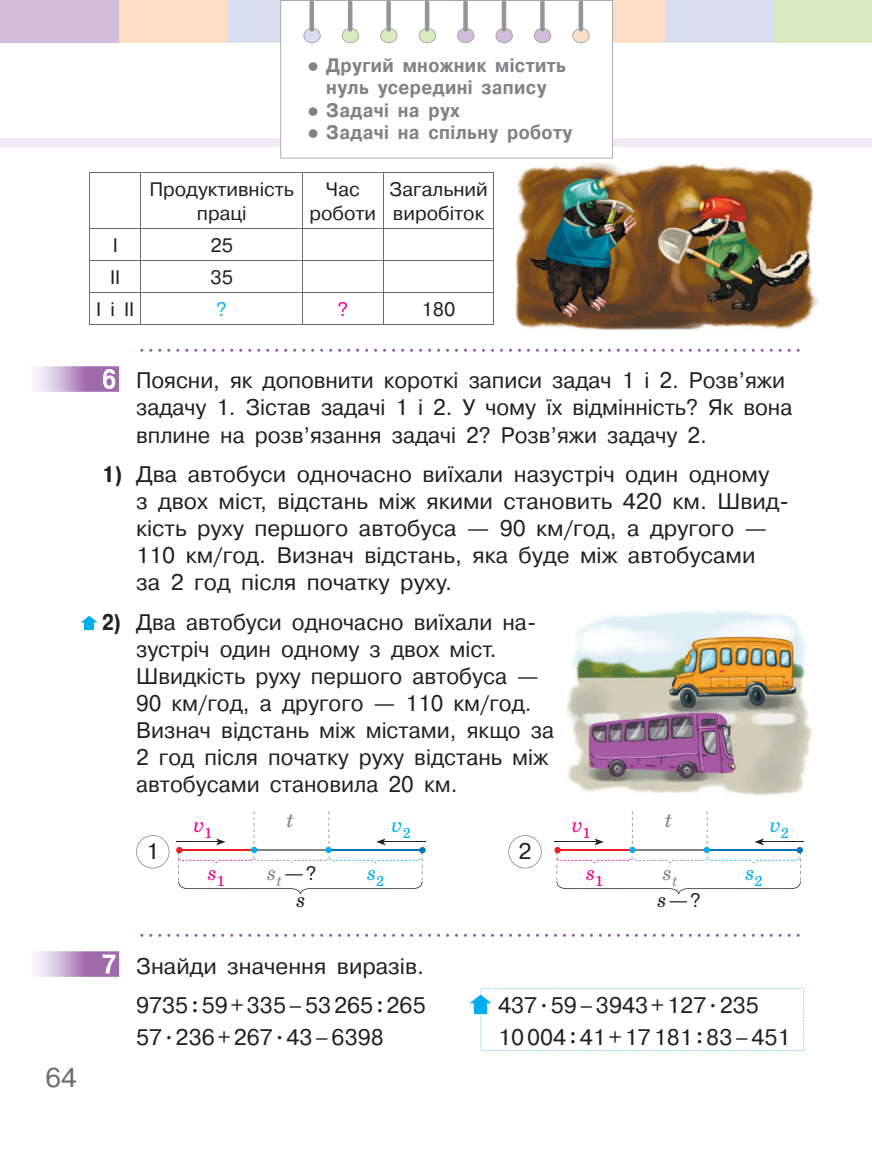
<style>
.page{position:relative;width:872px;height:1149px;background:#fff}
.page>*{position:absolute;margin:0;border:0;box-sizing:border-box;transform-origin:0 0}
.t1{font:27px "Pragmatica C";color:#6c6d70}
.t2{font:22.5px/27px "Pragmatica C";color:#231f20}
.t3{font:italic 21px "School Book C";color:#00aeef}
.t4{font:italic 21px "School Book C";color:#ed028c}
.t5{font:italic 21px "School Book C";color:#808285}
.t6{font:italic 21px "School Book C";color:#231f20}
.t7{font:700 19.5px/22.5px "Pragmatica C";letter-spacing:.02em;color:#808285;text-align:center;scale:.9 1}
.t8{font:19.5px/23.4px "Pragmatica C";color:#231f20;text-align:center}
.t9{font:19.5px "Pragmatica C";color:#00aeef}
.t10{font:19.5px "Pragmatica C";color:#ed028c}
.s1{font-size:24px}
.s2{font-family:"Pragmatica Cond C";font-weight:700;font-size:27px;color:#fff}
.s3{font-family:"Pragmatica Cond C";font-weight:700}
.s4{font-family:"School Book C";font-style:italic;font-size:21px;color:#808285}
.s5{font-family:"School Book C";font-style:italic;font-size:21px}
.s6{font-family:"School Book C"}
</style>
<div class="page">
<div style="left:0;top:138px;width:872px;height:9px;background:#f1eaf4"></div>
<div style="left:0;top:0;width:119px;height:43px;background:#d1bcda"></div>
<div style="left:119px;top:0;width:109px;height:43px;background:#fdddc6"></div>
<div style="left:228px;top:0;width:109px;height:43px;background:#d9def0"></div>
<div style="left:665px;top:0;width:109px;height:43px;background:#d9def0"></div>
<div style="left:774px;top:0;width:98px;height:43px;background:#daeac1"></div>
<div style="left:556px;top:0;width:109px;height:43px;background:#fdddc6"></div>
<svg style="left:280px;top:0;width:333px;height:158px"></svg>
<div style="left:463px;top:0;width:5px;height:32px;background:#939598;border-radius:2px"></div>
<div style="left:309px;top:0;width:5px;height:32px;background:#939598;border-radius:2px"></div>
<svg style="left:540px;top:0;width:4px;height:32px"></svg>
<div style="left:386px;top:0;width:5px;height:32px;background:#939598;border-radius:2px"></div>
<hr style="left:502px;top:0;width:4px;height:32px;background:#939598;border-radius:2px">
<hr style="left:348px;top:0;width:4px;height:32px;background:#939598;border-radius:2px">
<div style="left:578px;top:0;width:5px;height:32px;background:#939598;border-radius:2px"></div>
<hr style="left:425px;top:0;width:4px;height:32px;background:#939598;border-radius:2px">
<svg style="left:140px;top:348px;width:659px;height:3px"></svg>
<svg style="left:140px;top:933px;width:659px;height:3px"></svg>
<hr style="left:140px;top:173px;width:1px;height:55px;background:#6c6d70">
<hr style="left:302px;top:173px;width:1px;height:55px;background:#6c6d70">
<hr style="left:383px;top:173px;width:1px;height:55px;background:#6c6d70">
<hr style="left:89px;top:228px;width:52px;height:1px;background:#6c6d70">
<hr style="left:141px;top:228px;width:161px;height:1px;background:#6c6d70">
<hr style="left:140px;top:228px;width:1px;height:32px;background:#6c6d70">
<hr style="left:302px;top:228px;width:81px;height:1px;background:#6c6d70">
<hr style="left:302px;top:228px;width:1px;height:32px;background:#6c6d70">
<hr style="left:383px;top:228px;width:111px;height:1px;background:#6c6d70">
<hr style="left:383px;top:228px;width:1px;height:32px;background:#6c6d70">
<hr style="left:89px;top:260px;width:52px;height:1px;background:#6c6d70">
<hr style="left:141px;top:260px;width:161px;height:1px;background:#6c6d70">
<hr style="left:140px;top:261px;width:1px;height:31px;background:#6c6d70">
<hr style="left:302px;top:260px;width:81px;height:1px;background:#6c6d70">
<hr style="left:302px;top:261px;width:1px;height:31px;background:#6c6d70">
<hr style="left:383px;top:260px;width:111px;height:1px;background:#6c6d70">
<hr style="left:383px;top:261px;width:1px;height:31px;background:#6c6d70">
<hr style="left:140px;top:293px;width:1px;height:31px;background:#6c6d70">
<hr style="left:302px;top:293px;width:1px;height:31px;background:#6c6d70">
<hr style="left:383px;top:293px;width:1px;height:31px;background:#6c6d70">
<hr style="left:89px;top:292px;width:52px;height:1px;background:#6c6d70">
<hr style="left:141px;top:292px;width:161px;height:1px;background:#6c6d70">
<hr style="left:302px;top:292px;width:81px;height:1px;background:#6c6d70">
<hr style="left:383px;top:292px;width:111px;height:1px;background:#6c6d70">
<hr style="left:89px;top:172px;width:52px;height:1px;background:#6c6d70">
<hr style="left:89px;top:173px;width:1px;height:55px;background:#6c6d70">
<hr style="left:141px;top:172px;width:161px;height:1px;background:#6c6d70">
<hr style="left:302px;top:172px;width:81px;height:1px;background:#6c6d70">
<hr style="left:383px;top:172px;width:111px;height:1px;background:#6c6d70">
<hr style="left:493px;top:173px;width:1px;height:55px;background:#6c6d70">
<hr style="left:89px;top:228px;width:1px;height:32px;background:#6c6d70">
<hr style="left:493px;top:228px;width:1px;height:32px;background:#6c6d70">
<hr style="left:89px;top:261px;width:1px;height:31px;background:#6c6d70">
<hr style="left:493px;top:261px;width:1px;height:31px;background:#6c6d70">
<hr style="left:89px;top:293px;width:1px;height:31px;background:#6c6d70">
<hr style="left:493px;top:293px;width:1px;height:31px;background:#6c6d70">
<hr style="left:89px;top:324px;width:52px;height:1px;background:#6c6d70">
<hr style="left:141px;top:324px;width:161px;height:1px;background:#6c6d70">
<hr style="left:302px;top:324px;width:81px;height:1px;background:#6c6d70">
<hr style="left:383px;top:324px;width:111px;height:1px;background:#6c6d70">
<svg style="left:508px;top:835px;width:33px;height:33px"></svg>
<svg style="left:136px;top:835px;width:33px;height:33px"></svg>
<hr style="left:383px;top:841px;width:42px;height:1px;background:#231f20">
<hr style="left:176px;top:841px;width:42px;height:1px;background:#231f20">
<svg style="left:178px;top:811px;width:245px;height:82px"></svg>
<hr style="left:761px;top:841px;width:43px;height:1px;background:#231f20">
<hr style="left:554px;top:841px;width:43px;height:1px;background:#231f20">
<svg style="left:556px;top:811px;width:245px;height:82px"></svg>
<svg style="left:796px;top:846px;width:7px;height:7px"></svg>
<img style="left:515px;top:163px;width:304px;height:168px">
<img style="left:103px;top:369px;width:12px;height:20px">
<img style="left:567px;top:610px;width:246px;height:186px">
<div style="left:84px;top:620px;width:10px;height:10px;background:#00aeef"></div>
<svg style="left:81px;top:615px;width:16px;height:7px"></svg>
<img style="left:36px;top:951px;width:83px;height:25px">
<img style="left:103px;top:954px;width:12px;height:19px">
<svg style="left:469px;top:988px;width:335px;height:62px"></svg>
<p class="t1" style="left:45px;top:1062px;width:33px">64</p>
<p class="t7" style="left:305px;top:54px;width:291px"><span class="s1">•</span> Другий множник містить нуль усередині запису</p>
<p class="t7" style="left:305px;top:99px;width:174px"><span class="s1">•</span> Задачі на рух</p>
<p class="t7" style="left:305px;top:121px;width:298px"><span class="s1">•</span> Задачі на спільну роботу</p>
<p class="t8" style="left:149px;top:178px;width:146px">Продуктивність праці</p>
<p class="t8" style="left:309px;top:178px;width:68px">Час роботи</p>
<p class="t8" style="left:389px;top:178px;width:100px;text-align:left">Загальний виробіток</p>
<p class="t8" style="left:113px;top:233px;width:7px">І</p>
<p class="t8" style="left:210px;top:233px;width:24px">25</p>
<p class="t8" style="left:110px;top:266px;width:12px">ІІ</p>
<p class="t8" style="left:210px;top:266px;width:24px">35</p>
<p class="t8" style="left:96px;top:298px;width:40px">І і ІІ</p>
<p class="t9" style="left:216px;top:298px;width:12px">?</p>
<p class="t10" style="left:337px;top:298px;width:12px">?</p>
<p class="t8" style="left:421px;top:298px;width:35px">180</p>
<p class="t2" style="left:136px;top:367px;width:658px;text-indent:-34px"><span class="s2">6</span> Поясни, як доповнити короткі записи задач 1 і 2. Розв’яжи задачу 1. Зістав задачі 1 і 2. У чому їх відмінність? Як вона вплине на розв’язання задачі 2? Розв’яжи задачу 2.</p>
<p class="t2" style="left:136px;top:461px;width:654px;text-indent:-34px"><span class="s3">1)</span> Два автобуси одночасно виїхали назустріч один одному<br>з двох міст, відстань між якими становить 420 км. Швид&shy;кість руху першого автобуса — 90 км/год, а другого — 110 км/год. Визнач відстань, яка буде між автобусами<br>за 2 год після початку руху.</p>
<p class="t2" style="left:136px;top:609px;width:419px;text-indent:-34px"><span class="s3">2)</span> Два автобуси одночасно виїхали на&shy;зустріч один одному з двох міст.<br>Швидкість руху першого автобуса — 90 км/год, а другого — 110 км/год.<br>Визнач відстань між містами, якщо за 2 год після початку руху відстань між автобусами становила 20 км.</p>
<p class="t4" style="left:193px;top:813px;width:21px">v<sub>1</sub></p>
<p class="t5" style="left:286px;top:807px;width:10px">t</p>
<p class="t3" style="left:391px;top:813px;width:21px">v<sub>2</sub></p>
<p class="t4" style="left:571px;top:813px;width:21px">v<sub>1</sub></p>
<p class="t5" style="left:664px;top:807px;width:10px">t</p>
<p class="t3" style="left:769px;top:813px;width:21px">v<sub>2</sub></p>
<p class="t2" style="left:146px;top:837px;width:15px">1</p>
<p class="t2" style="left:518px;top:837px;width:15px">2</p>
<p class="t6" style="left:296px;top:888px;width:11px">s</p>
<p class="t4" style="left:207px;top:861px;width:20px">s<sub>1</sub></p>
<p class="t8" style="left:266px;top:861px;width:52px"><span class="s4">s</span><sub>t</sub> — ?</p>
<p class="t3" style="left:366px;top:861px;width:20px">s<sub>2</sub></p>
<p class="t4" style="left:585px;top:861px;width:20px">s<sub>1</sub></p>
<p class="t5" style="left:662px;top:861px;width:17px">s<sub>t</sub></p>
<p class="t8" style="left:656px;top:888px;width:46px"><span class="s5">s</span> — ?</p>
<p class="t3" style="left:744px;top:861px;width:20px">s<sub>2</sub></p>
<p class="t2" style="left:102px;top:945px;width:325px;line-height:39.8px;text-align:right"><span class="s2">7</span> Знайди значення виразів.<br>9735 <span class="s6">:</span> 59 + 335 – 53 265 <span class="s6">:</span> 265</p>
<p class="t2" style="left:498px;top:991px;width:262px">437 <sup>.</sup> 59 – 3943 + 127 <sup>.</sup> 235</p>
<p class="t2" style="left:136px;top:1023px;width:249px">57 <sup>.</sup> 236 + 267 <sup>.</sup> 43 – 6398</p>
<p class="t2" style="left:498px;top:1023px;width:294px">10 004 <span class="s6">:</span> 41 + 17 181 <span class="s6">:</span> 83 – 451</p>
</div>
